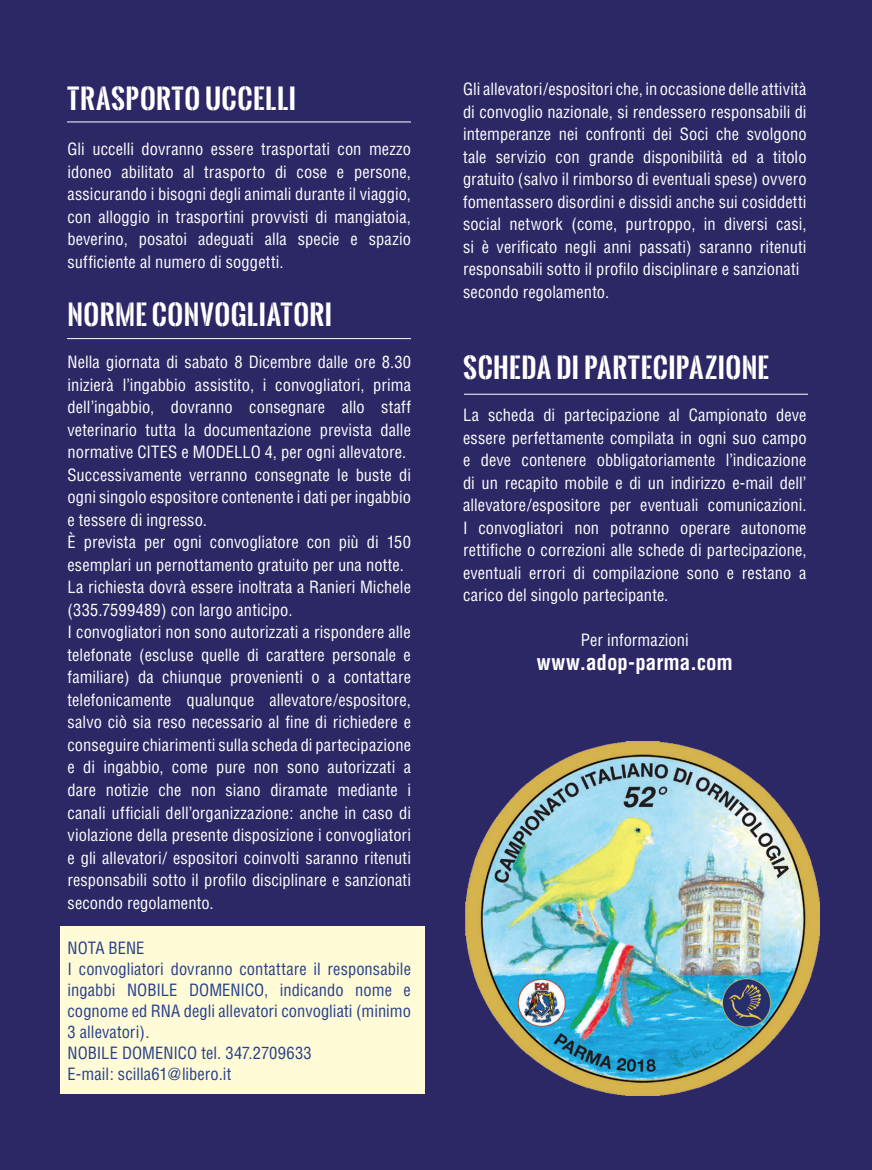
<style>
.page{position:relative;width:872px;height:1170px;background:#fff}
.page>*{position:absolute;margin:0;border:0;box-sizing:border-box;transform-origin:0 0}
.t1{font:700 27px "Oswald Stencil";letter-spacing:.02em;color:#fff}
.t2{font:700 condensed 21px "Helvetica";color:#fff}
.t3{font:condensed 16.5px/22.5px "Helvetica";letter-spacing:.005em;color:#fff;text-align:justify}
.t4{font:condensed 16.5px/21px "Helvetica";letter-spacing:.005em;color:#253f8e;text-align:justify}
</style>
<div class="page">
<div style="left:0;top:0;width:872px;height:1169px;background:#2c2765"></div>
<hr style="left:67px;top:122px;width:344px;height:1px;background:#fff">
<hr style="left:67px;top:338px;width:344px;height:1px;background:#fff">
<hr style="left:464px;top:394px;width:344px;height:1px;background:#fff">
<div style="left:60px;top:926px;width:364px;height:168px;background:#fffbd6"></div>
<img style="left:466px;top:741px;width:353px;height:354px">
<p class="t1" style="left:67px;top:79px;width:230px">TRASPORTO UCCELLI</p>
<p class="t3" style="left:67px;top:138px;width:345px">Gli uccelli dovranno essere trasportati con mezzo idoneo abilitato al trasporto di cose e persone, assicurando i bisogni degli animali durante il viaggio, con alloggio in trasportini provvisti di mangiatoia, beverino, posatoi adeguati alla specie e spazio sufficiente al numero di soggetti.</p>
<p class="t1" style="left:67px;top:295px;width:266px">NORME CONVOGLIATORI</p>
<p class="t3" style="left:67px;top:351px;width:345px">Nella giornata di sabato 8 Dicembre dalle ore 8.30 inizierà l’ingabbio assistito, i convogliatori, prima dell’ingabbio, dovranno consegnare allo staff veterinario tutta la documentazione prevista dalle normative CITES e MODELLO 4, per ogni allevatore.</p>
<p class="t3" style="left:67px;top:463px;width:345px">Successivamente verranno consegnate le buste di ogni singolo espositore contenente i dati per ingabbio e tessere di ingresso.</p>
<p class="t3" style="left:67px;top:531px;width:345px">È prevista per ogni convogliatore con più di 150 esemplari un pernottamento gratuito per una notte.</p>
<p class="t3" style="left:67px;top:576px;width:345px">La richiesta dovrà essere inoltrata a Ranieri Michele (335.7599489) con largo anticipo.</p>
<p class="t3" style="left:67px;top:621px;width:345px">I convogliatori non sono autorizzati a rispondere alle</p>
<p class="t3" style="left:67px;top:643px;width:345px">telefonate (escluse quelle di carattere personale e familiare) da chiunque provenienti o a contattare telefonicamente qualunque allevatore/espositore, salvo ciò sia reso necessario al fine di richiedere e conseguire chiarimenti sulla scheda di partecipazione e di ingabbio, come pure non sono autorizzati a dare notizie che non siano diramate mediante i canali ufficiali dell’organizzazione: anche in caso di violazione della presente disposizione i convogliatori e gli allevatori/ espositori coinvolti saranno ritenuti responsabili sotto il profilo disciplinare e sanzionati secondo regolamento.</p>
<p class="t4" style="left:67px;top:936px;width:79px">NOTA BENE</p>
<p class="t4" style="left:67px;top:957px;width:345px">I convogliatori dovranno contattare il responsabile ingabbi NOBILE DOMENICO, indicando nome e cognome ed RNA degli allevatori convogliati (minimo 3 allevatori).</p>
<p class="t4" style="left:67px;top:1041px;width:246px">NOBILE DOMENICO tel. 347.2709633</p>
<p class="t4" style="left:67px;top:1062px;width:165px">E-mail: scilla61@libero.it</p>
<p class="t3" style="left:463px;top:78px;width:345px">Gli allevatori/espositori che, in occasione delle attività di convoglio nazionale, si rendessero responsabili di intemperanze nei confronti dei Soci che svolgono tale servizio con grande disponibilità ed a titolo gratuito (salvo il rimborso di eventuali spese) ovvero fomentassero disordini e dissidi anche sui cosiddetti social network (come, purtroppo, in diversi casi, si è verificato negli anni passati) saranno ritenuti responsabili sotto il profilo disciplinare e sanzionati</p>
<p class="t3" style="left:463px;top:280px;width:148px">secondo regolamento.</p>
<p class="t1" style="left:463px;top:348px;width:307px">SCHEDA DI PARTECIPAZIONE</p>
<p class="t3" style="left:463px;top:403px;width:345px">La scheda di partecipazione al Campionato deve essere perfettamente compilata in ogni suo campo e deve contenere obbligatoriamente l’indicazione di un recapito mobile e di un indirizzo e-mail dell’ allevatore/espositore per eventuali comunicazioni.<br>I convogliatori non potranno operare autonome rettifiche o correzioni alle schede di partecipazione, eventuali errori di compilazione sono e restano a carico del singolo partecipante.</p>
<p class="t3" style="left:581px;top:628px;width:109px">Per informazioni</p>
<p class="t2" style="left:537px;top:649px;width:198px">www.adop-parma.com</p>
</div>
